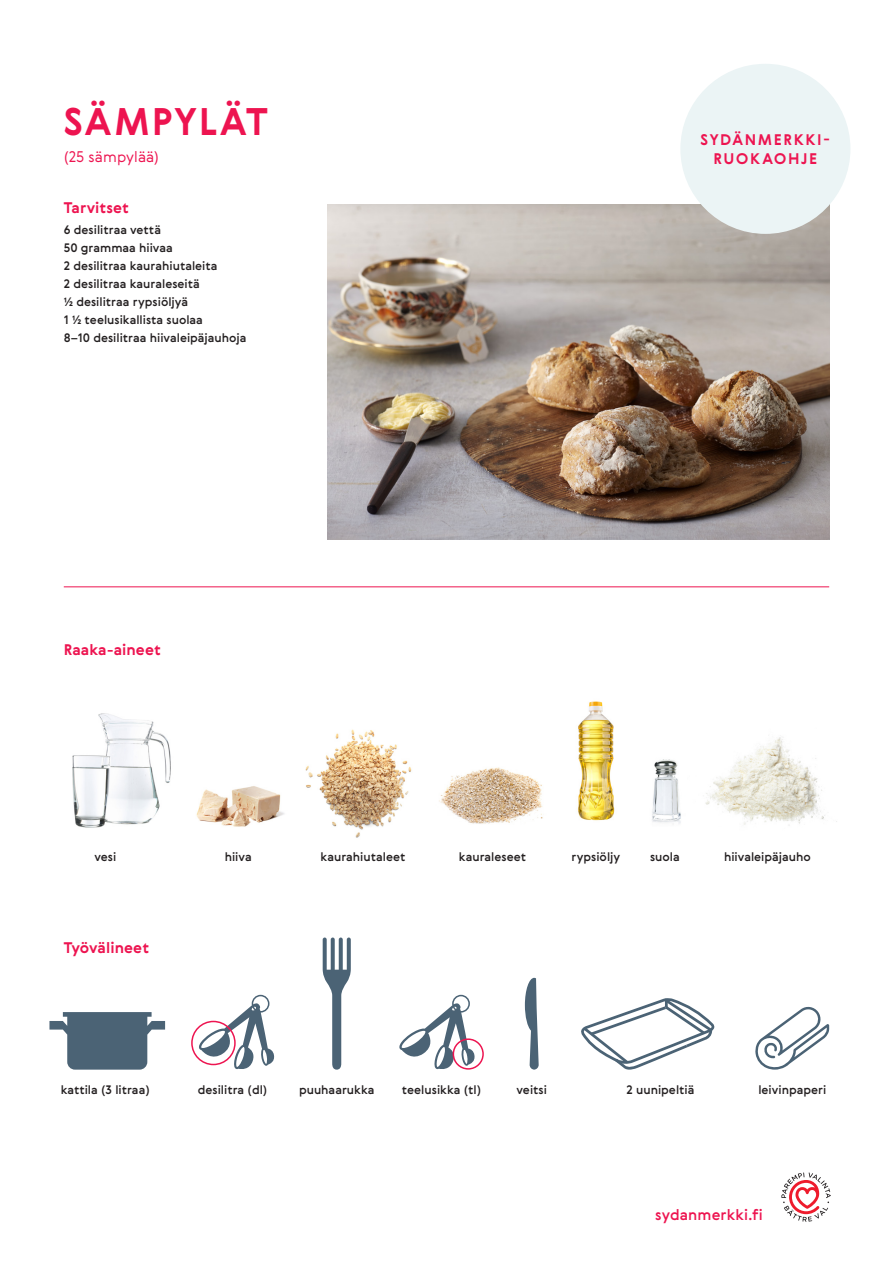
<style>
.page{position:relative;width:893px;height:1263px;background:#fff}
.page>*{position:absolute;margin:0;border:0;box-sizing:border-box;transform-origin:0 0}
._1__otsikot{font:700 37.5px "Gerbera";letter-spacing:.055em;color:#ed1450}
._2__otsikot{font:700 15px "Gerbera";letter-spacing:.01em;color:#ed1450}
._2__otsikot-2{font:700 15px/19.5px "Gerbera";letter-spacing:.11em;color:#ed1450;text-align:center}
.t1{font:500 15px "Gerbera";letter-spacing:.01em;color:#ed1450}
._1__otsikot-2{font:300 15px "Gerbera";letter-spacing:.005em;color:#ed1450}
.ainekset{font:500 12px "Gerbera";color:#231f20}
.tyovalineet_ja_raaka{font:500 12px "Gerbera";color:#231f20}
</style>
<div class="page">
<hr style="left:64px;top:587px;width:765px;height:1px;background:#ed1450">
<svg style="left:781px;top:1172px;width:50px;height:50px"></svg>
<img style="left:327px;top:204px;width:502px;height:336px">
<img style="left:578px;top:701px;width:37px;height:120px">
<img style="left:705px;top:737px;width:132px;height:89px">
<svg style="left:198px;top:995px;width:77px;height:74px"></svg>
<div style="left:191px;top:1021px;width:45px;height:44px;border:2px solid #ed1450;border-radius:50%"></div>
<svg style="left:399px;top:995px;width:76px;height:75px"></svg>
<div style="left:453px;top:1038px;width:31px;height:32px;border:2px solid #ed1450;border-radius:50%"></div>
<svg style="left:49px;top:1012px;width:116px;height:58px"></svg>
<svg style="left:755px;top:1006px;width:74px;height:64px"></svg>
<svg style="left:525px;top:978px;width:14px;height:92px"></svg>
<svg style="left:323px;top:937px;width:28px;height:133px"></svg>
<svg style="left:581px;top:998px;width:133px;height:72px"></svg>
<img style="left:652px;top:759px;width:29px;height:65px">
<img style="left:72px;top:713px;width:99px;height:115px">
<img style="left:196px;top:786px;width:88px;height:41px">
<img style="left:305px;top:729px;width:107px;height:109px">
<img style="left:439px;top:767px;width:104px;height:57px">
<div style="left:680px;top:64px;width:170px;height:170px;background:#ebf4f5;border-radius:50%"></div>
<p class="_1__otsikot" style="left:64px;top:96px;width:205px">SÄMPYLÄT</p>
<p class="_1__otsikot-2" style="left:64px;top:146px;width:97px">(25 sämpylää)</p>
<p class="_2__otsikot" style="left:64px;top:197px;width:67px">Tarvitset</p>
<p class="ainekset" style="left:64px;top:221px;width:99px">6 desilitraa vettä</p>
<p class="ainekset" style="left:64px;top:239px;width:111px">50 grammaa hiivaa</p>
<p class="ainekset" style="left:64px;top:257px;width:155px">2 desilitraa kaurahiutaleita</p>
<p class="ainekset" style="left:64px;top:275px;width:138px">2 desilitraa kauraleseitä</p>
<p class="ainekset" style="left:64px;top:293px;width:126px">½ desilitraa rypsiöljyä</p>
<p class="ainekset" style="left:64px;top:311px;width:141px">1 ½ teelusikallista suolaa</p>
<p class="ainekset" style="left:64px;top:329px;width:184px">8–10 desilitraa hiivaleipäjauhoja</p>
<p class="_2__otsikot" style="left:64px;top:639px;width:99px">Raaka-aineet</p>
<p class="_2__otsikot-2" style="left:701px;top:129px;width:131px">SYDÄNMERKKI-<br>RUOKAOHJE</p>
<p class="tyovalineet_ja_raaka" style="left:94px;top:848px;width:23px">vesi</p>
<p class="_2__otsikot" style="left:64px;top:938px;width:87px">Työvälineet</p>
<p class="tyovalineet_ja_raaka" style="left:225px;top:848px;width:28px">hiiva</p>
<p class="tyovalineet_ja_raaka" style="left:321px;top:848px;width:86px">kaurahiutaleet</p>
<p class="tyovalineet_ja_raaka" style="left:459px;top:848px;width:69px">kauraleseet</p>
<p class="tyovalineet_ja_raaka" style="left:571px;top:848px;width:50px">rypsiöljy</p>
<p class="tyovalineet_ja_raaka" style="left:650px;top:848px;width:31px">suola</p>
<p class="tyovalineet_ja_raaka" style="left:724px;top:848px;width:88px">hiivaleipäjauho</p>
<p class="tyovalineet_ja_raaka" style="left:61px;top:1081px;width:91px">kattila (3 litraa)</p>
<p class="tyovalineet_ja_raaka" style="left:198px;top:1081px;width:71px">desilitra (dl)</p>
<p class="tyovalineet_ja_raaka" style="left:299px;top:1081px;width:77px">puuhaarukka</p>
<p class="tyovalineet_ja_raaka" style="left:402px;top:1081px;width:81px">teelusikka (tl)</p>
<p class="tyovalineet_ja_raaka" style="left:517px;top:1081px;width:32px">veitsi</p>
<p class="tyovalineet_ja_raaka" style="left:626px;top:1081px;width:70px">2 uunipeltiä</p>
<p class="tyovalineet_ja_raaka" style="left:758px;top:1081px;width:69px">leivinpaperi</p>
<p class="t1" style="left:655px;top:1204px;width:109px">sydanmerkki.fi</p>
</div>
